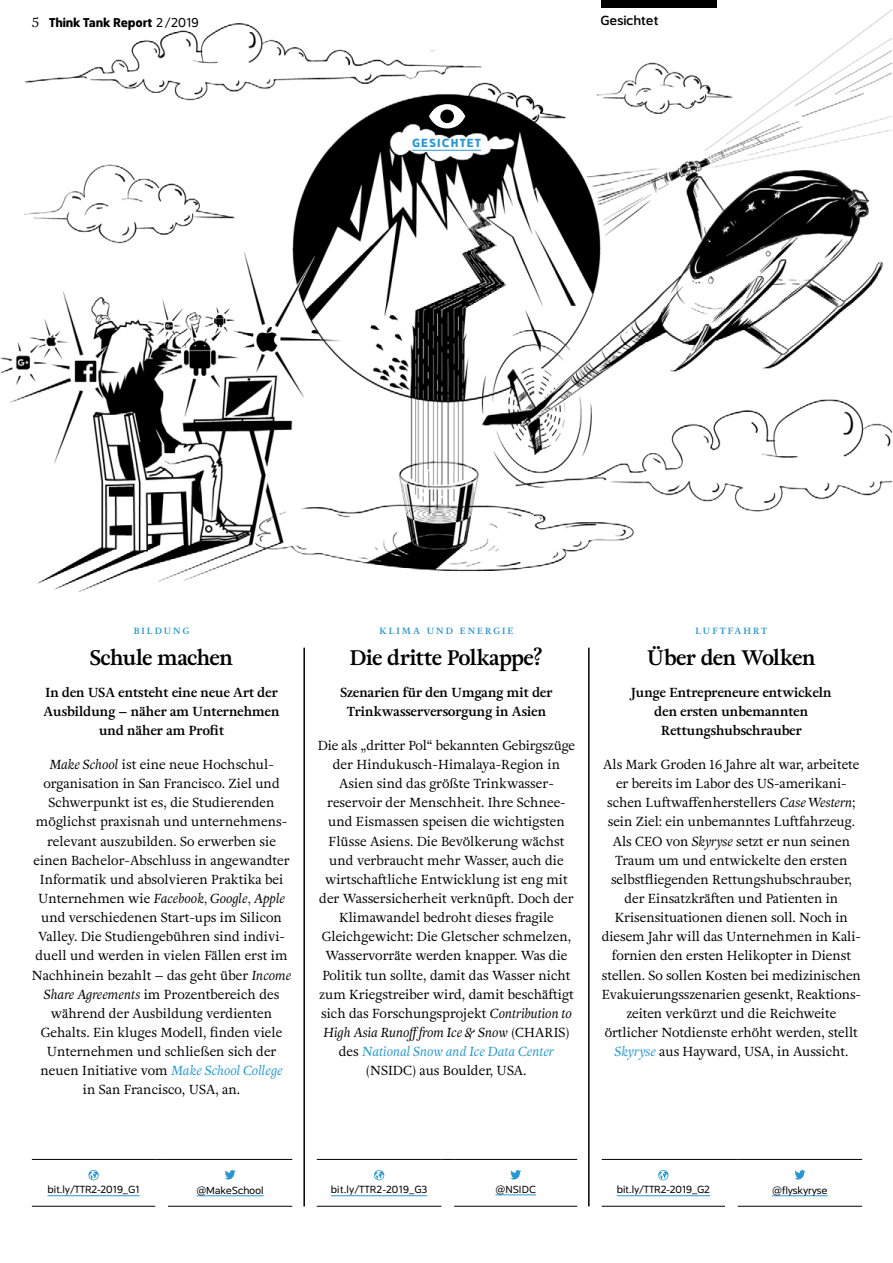
<style>
.page{position:relative;width:893px;height:1263px;background:#fff}
.page>*{position:absolute;margin:0;border:0;box-sizing:border-box;transform-origin:0 0}
.t1{font:700 21px "Adriane Text";letter-spacing:-.015em;color:#000}
.t2{font:500 13.35px "Catesque";letter-spacing:-.02em;color:#000}
.t3{font:13.05px/19.2px "Adriane Text";color:#000;text-align:center}
.t4{font:700 13.05px/19.2px "Adriane Text";letter-spacing:.005em;color:#000;text-align:center}
.t5{font:900 13.05px "Catesque";letter-spacing:-.015em;color:#000}
.t6{font:900 12px "Catesque";letter-spacing:.1em;color:#2797d2}
.t7{font:10.5px "Catesque";letter-spacing:-.015em;color:#000}
.t8{font:700 9px "Adriane Text";letter-spacing:.22em;color:#2797d2}
.s1{font-family:"Adriane Text";font-weight:400}
.s2{font-weight:400}
.s3{font-style:italic}
.s4{font-style:italic;color:#2797d2}
</style>
<div class="page">
<img style="left:1px;top:4px;width:891px;height:588px">
<hr style="left:412px;top:150px;width:69px;height:1px;background:#2797d2">
<svg style="left:429px;top:104px;width:36px;height:24px"></svg>
<div style="left:601px;top:0;width:115px;height:8px;background:#000"></div>
<hr style="left:303px;top:648px;width:2px;height:558px;background:#000">
<hr style="left:588px;top:648px;width:2px;height:558px;background:#000">
<hr style="left:602px;top:1159px;width:123px;height:1px;background:#000">
<hr style="left:738px;top:1159px;width:124px;height:1px;background:#000">
<hr style="left:602px;top:1206px;width:123px;height:1px;background:#000">
<hr style="left:738px;top:1206px;width:124px;height:1px;background:#000">
<svg style="left:725px;top:1159px;width:13px;height:1px"></svg>
<hr style="left:617px;top:1195px;width:93px;height:1px;background:#2797d2">
<svg style="left:658px;top:1170px;width:10px;height:10px"></svg>
<hr style="left:772px;top:1195px;width:56px;height:1px;background:#2797d2">
<svg style="left:794px;top:1170px;width:11px;height:9px"></svg>
<hr style="left:32px;top:1159px;width:123px;height:1px;background:#000">
<hr style="left:168px;top:1159px;width:124px;height:1px;background:#000">
<hr style="left:32px;top:1206px;width:123px;height:1px;background:#000">
<hr style="left:168px;top:1206px;width:124px;height:1px;background:#000">
<svg style="left:155px;top:1159px;width:13px;height:1px"></svg>
<hr style="left:48px;top:1195px;width:92px;height:1px;background:#2797d2">
<svg style="left:88px;top:1170px;width:11px;height:10px"></svg>
<hr style="left:197px;top:1195px;width:67px;height:1px;background:#2797d2">
<svg style="left:225px;top:1170px;width:11px;height:9px"></svg>
<hr style="left:317px;top:1159px;width:124px;height:1px;background:#000">
<hr style="left:454px;top:1159px;width:123px;height:1px;background:#000">
<hr style="left:317px;top:1206px;width:124px;height:1px;background:#000">
<hr style="left:454px;top:1206px;width:123px;height:1px;background:#000">
<svg style="left:441px;top:1159px;width:13px;height:1px"></svg>
<hr style="left:331px;top:1195px;width:96px;height:1px;background:#2797d2">
<svg style="left:374px;top:1170px;width:10px;height:10px"></svg>
<hr style="left:495px;top:1194px;width:41px;height:1px;background:#2797d2">
<svg style="left:510px;top:1170px;width:11px;height:9px"></svg>
<p class="t5" style="left:32px;top:15px;width:168px"><span class="s1">5</span> Think Tank Report <span class="s2">2/2019</span></p>
<p class="t6" style="left:412px;top:136px;width:70px">GESICHTET</p>
<p class="t2" style="left:601px;top:12px;width:60px">Gesichtet</p>
<p class="t8" style="left:134px;top:624px;width:57px">BILDUNG</p>
<h1 class="t1" style="left:90px;top:643px;width:144px">Schule machen</h1>
<p class="t4" style="left:44px;top:683px;width:237px">In den USA entsteht eine neue Art der<br>Ausbildung – näher am Unternehmen und näher am Profit</p>
<p class="t3" style="left:32px;top:755px;width:261px"><span class="s3">Make School</span> ist eine neue Hochschul&shy;organisation in San Francisco. Ziel und Schwerpunkt ist es, die Studierenden möglichst praxisnah und unternehmens&shy;relevant auszubilden. So erwerben sie einen Bachelor-Abschluss in angewandter Informatik und absolvieren Praktika bei Unternehmen wie <span class="s3">Facebook, Google, Apple </span>und verschiedenen Start-ups im Silicon Valley. Die Studiengebühren sind indivi&shy;duell und werden in vielen Fällen erst im Nachhinein bezahlt – das geht über <span class="s3">Income Share Agreements</span> im Prozentbereich des während der Ausbildung verdienten Gehalts. Ein kluges Modell, finden viele Unternehmen und schließen sich der neuen Initiative vom <span class="s4">Make School College<br></span>in San Francisco, USA, an.</p>
<p class="t8" style="left:379px;top:624px;width:135px">KLIMA UND ENERGIE</p>
<h1 class="t1" style="left:350px;top:643px;width:195px">Die dritte Polkappe?</h1>
<p class="t4" style="left:340px;top:683px;width:214px">Szenarien für den Umgang mit der<br>Trinkwasserversorgung in Asien</p>
<p class="t3" style="left:318px;top:735px;width:259px">Die als „dritter Pol“ bekannten Gebirgszüge der Hindukusch-Himalaya-Region in Asien sind das größte Trinkwasser&shy;reservoir der Menschheit. Ihre Schnee&shy;und Eismassen speisen die wichtigsten Flüsse Asiens. Die Bevölkerung wächst und verbraucht mehr Wasser, auch die wirtschaftliche Entwicklung ist eng mit der Wassersicherheit verknüpft. Doch der Klimawandel bedroht dieses fragile Gleichgewicht: Die Gletscher schmelzen, Wasservorräte werden knapper. Was die Politik tun sollte, damit das Wasser nicht zum Kriegstreiber wird, damit beschäftigt sich das Forschungsprojekt <span class="s3">Contribution to High Asia Runofffrom Ice &amp; Snow</span> (CHARIS) des <span class="s4">National Snow and Ice Data Center </span>(NSIDC) aus Boulder, USA.</p>
<p class="t8" style="left:696px;top:624px;width:73px">LUFTFAHRT</p>
<h1 class="t1" style="left:647px;top:643px;width:170px">Über den Wolken</h1>
<p class="t4" style="left:631px;top:683px;width:202px">Junge Entrepreneure entwickeln den ersten unbemannten<br>Rettungshubschrauber</p>
<p class="t3" style="left:602px;top:755px;width:261px">Als Mark Groden 16 Jahre alt war, arbeitete er bereits im Labor des US-amerikani&shy;schen Luftwaffenherstellers <span class="s3">Case Western</span>; sein Ziel: ein unbemanntes Luftfahrzeug.<br>Als CEO von <span class="s3">Skyryse</span> setzt er nun seinen Traum um und entwickelte den ersten selbstfliegenden Rettungshubschrauber, der Einsatzkräften und Patienten in Krisensituationen dienen soll. Noch in diesem Jahr will das Unternehmen in Kali&shy;fornien den ersten Helikopter in Dienst stellen. So sollen Kosten bei medizinischen Evakuierungsszenarien gesenkt, Reaktions&shy;zeiten verkürzt und die Reichweite örtlicher Notdienste erhöht werden, stellt <span class="s4">Skyryse</span> aus Hayward, USA, in Aussicht.</p>
<p class="t7" style="left:48px;top:1184px;width:94px">bit.ly/TTR2-2019_G1</p>
<p class="t7" style="left:197px;top:1184px;width:69px">@MakeSchool</p>
<p class="t7" style="left:331px;top:1184px;width:98px">bit.ly/TTR2-2019_G3</p>
<p class="t7" style="left:495px;top:1183px;width:42px">@NSIDC</p>
<p class="t7" style="left:617px;top:1184px;width:95px">bit.ly/TTR2-2019_G2</p>
<p class="t7" style="left:772px;top:1184px;width:57px">@flyskyryse</p>
</div>
